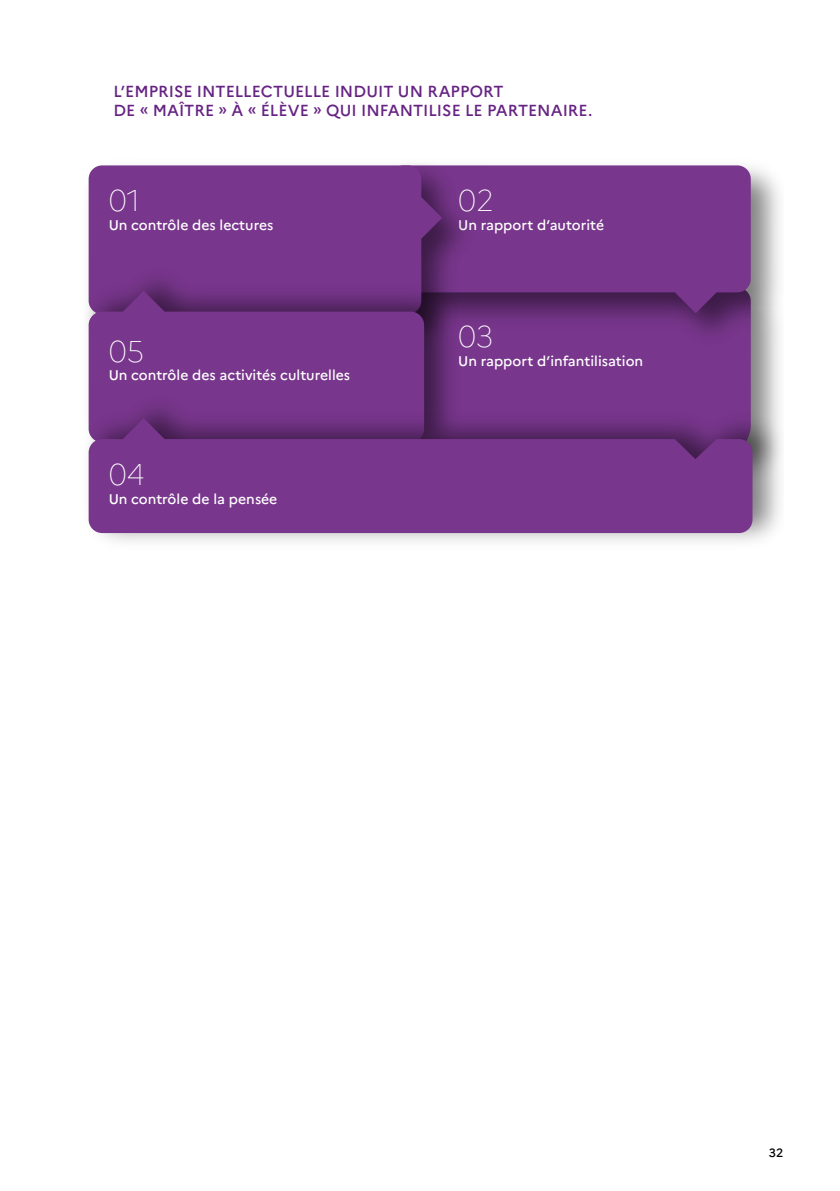
<style>
.page{position:relative;width:840px;height:1191px;background:#fff}
.page>*{position:absolute;margin:0;border:0;box-sizing:border-box;transform-origin:0 0}
.t1{font:100 30px "Marianne";letter-spacing:-.01em;color:#fff}
.t2{font:500 16px/19.2px "Marianne";color:#662383}
.t3{font:500 14px "Marianne";color:#fff}
.t4{font:500 12px "Marianne";color:#000}
</style>
<div class="page">
<div style="left:468px;top:357px;width:282px;height:25px;background:#78368c"></div>
<img style="left:486px;top:167px;width:294px;height:190px">
<svg style="left:486px;top:165px;width:264px;height:148px;background:#733486"></svg>
<img style="left:88px;top:164px;width:398px;height:194px">
<div style="left:89px;top:165px;width:353px;height:90px;background:#78368c"></div>
<img style="left:87px;top:255px;width:381px;height:127px">
<svg style="left:89px;top:291px;width:335px;height:91px;background:#733386"></svg>
<img style="left:88px;top:382px;width:694px;height:160px">
<svg style="left:89px;top:418px;width:663px;height:115px;background:#743487"></svg>
<p class="t2" style="left:113px;top:82px;width:480px">L’EMPRISE INTELLECTUELLE INDUIT UN RAPPORT<br>DE « MAÎTRE » À « ÉLÈVE » QUI INFANTILISE LE PARTENAIRE.</p>
<h1 class="t1" style="left:109px;top:182px;width:33px">01</h1>
<p class="t3" style="left:109px;top:216px;width:166px">Un contrôle des lectures</p>
<h1 class="t1" style="left:109px;top:332px;width:37px">05</h1>
<p class="t3" style="left:109px;top:367px;width:243px">Un contrôle des activités culturelles</p>
<h1 class="t1" style="left:109px;top:456px;width:37px">04</h1>
<p class="t3" style="left:109px;top:490px;width:170px">Un contrôle de la pensée</p>
<h1 class="t1" style="left:458px;top:182px;width:37px">02</h1>
<p class="t3" style="left:458px;top:216px;width:147px">Un rapport d’autorité</p>
<h1 class="t1" style="left:458px;top:318px;width:37px">03</h1>
<p class="t3" style="left:458px;top:352px;width:186px">Un rapport d’infantilisation</p>
<p class="t4" style="left:768px;top:1145px;width:16px">32</p>
</div>
